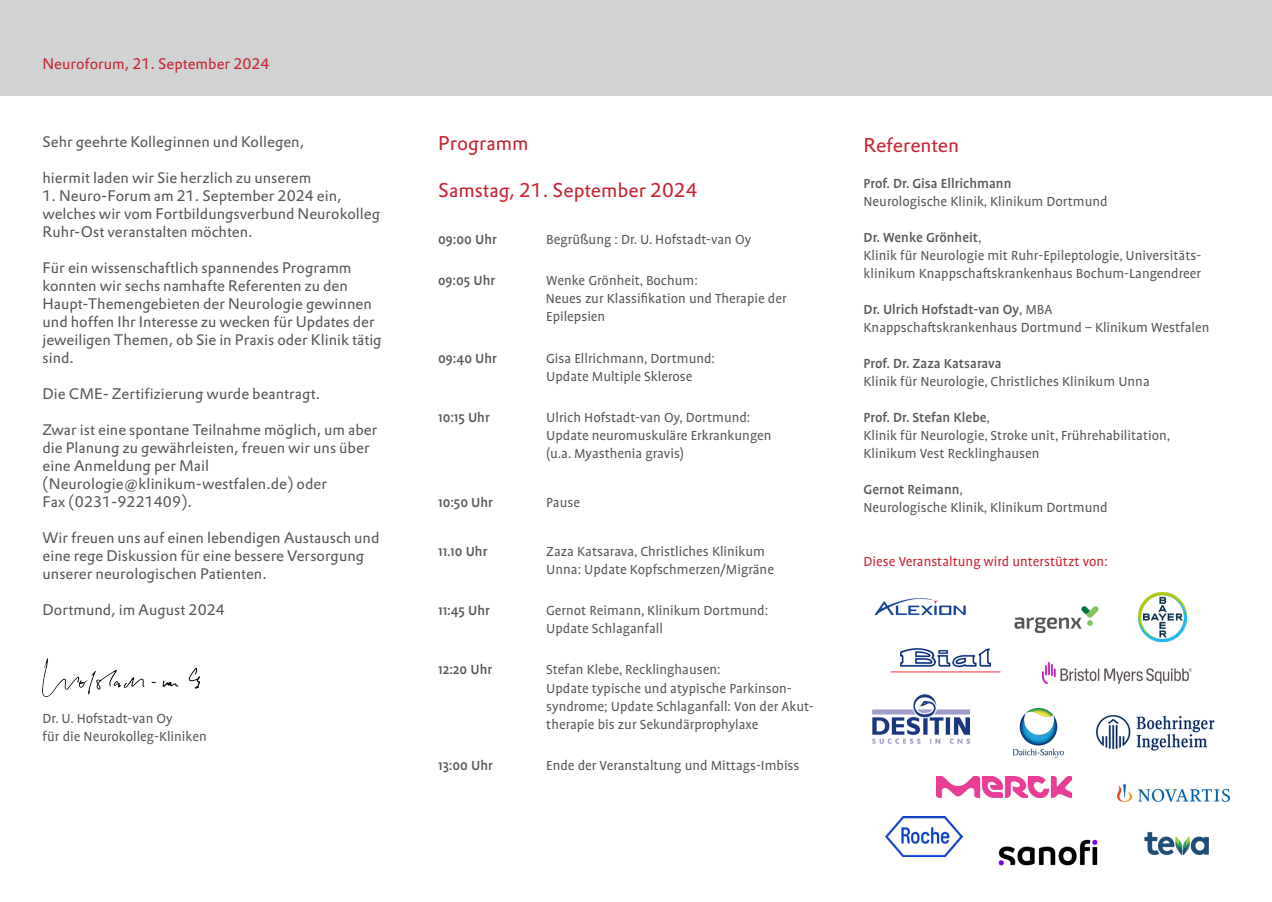
<style>
.page{position:relative;width:1272px;height:902px;background:#fff}
.page>*{position:absolute;margin:0;border:0;box-sizing:border-box;transform-origin:0 0}
.t1{font:19.5px "DTL Prokyon TOT";color:#c82430}
.t2{font:15px/18px "Profile Pro";color:#57585a}
.t3{font:15px/18px "DTL Prokyon TOT";color:#57585a}
.t4{font:500 15px "Profile Pro";color:#57585a}
.t5{font:15px "Profile Pro";color:#c82430}
.t6{font:15px "DTL Prokyon TOT";color:#c82430}
.s1{font-weight:400}
</style>
<div class="page">
<div style="left:0;top:0;width:1271px;height:96px;background:#d1d2d4"></div>
<img style="left:874px;top:598px;width:92px;height:18px">
<img style="left:1144px;top:832px;width:64px;height:24px">
<img style="left:885px;top:816px;width:77px;height:40px">
<img style="left:1096px;top:715px;width:118px;height:35px">
<img style="left:43px;top:658px;width:157px;height:38px">
<img style="left:1014px;top:606px;width:85px;height:27px">
<img style="left:1138px;top:592px;width:48px;height:49px">
<img style="left:872px;top:694px;width:97px;height:49px">
<img style="left:890px;top:648px;width:111px;height:25px">
<img style="left:998px;top:839px;width:100px;height:27px">
<img style="left:1116px;top:784px;width:115px;height:18px">
<img style="left:936px;top:776px;width:135px;height:21px">
<img style="left:1013px;top:708px;width:50px;height:49px">
<img style="left:1042px;top:662px;width:149px;height:21px">
<p class="t6" style="left:43px;top:54px;width:229px">Neuroforum, 21. September 2024</p>
<p class="t3" style="left:43px;top:132px;width:263px">Sehr geehrte Kolleginnen und Kollegen,</p>
<p class="t3" style="left:43px;top:168px;width:270px">hiermit laden wir Sie herzlich zu unserem</p>
<p class="t3" style="left:43px;top:186px;width:301px">1. Neuro-Forum am 21. September 2024 ein,</p>
<p class="t3" style="left:43px;top:204px;width:339px">welches wir vom Fortbildungsverbund Neurokolleg<br>Ruhr-Ost veranstalten möchten.</p>
<p class="t3" style="left:43px;top:258px;width:310px">Für ein wissenschaftlich spannendes Programm</p>
<p class="t3" style="left:43px;top:276px;width:340px">konnten wir sechs namhafte Referenten zu den Haupt-Themengebieten der Neurologie gewinnen und hoffen Ihr Interesse zu wecken für Updates der jeweiligen Themen, ob Sie in Praxis oder Klinik tätig sind.</p>
<p class="t3" style="left:43px;top:384px;width:279px">Die CME- Zertifizierung wurde beantragt.</p>
<p class="t3" style="left:43px;top:420px;width:336px">Zwar ist eine spontane Teilnahme möglich, um aber die Planung zu gewährleisten, freuen wir uns über eine Anmeldung per Mail</p>
<p class="t3" style="left:43px;top:474px;width:286px">(Neurologie@klinikum-westfalen.de) oder</p>
<p class="t3" style="left:43px;top:492px;width:151px">Fax (0231-9221409).</p>
<p class="t3" style="left:43px;top:528px;width:338px">Wir freuen uns auf einen lebendigen Austausch und eine rege Diskussion für eine bessere Versorgung unserer neurologischen Patienten.</p>
<p class="t3" style="left:43px;top:600px;width:184px">Dortmund, im August 2024</p>
<p class="t2" style="left:43px;top:710px;width:132px">Dr. U. Hofstadt-van Oy</p>
<p class="t2" style="left:43px;top:728px;width:166px">für die Neurokolleg-Kliniken</p>
<p class="t1" style="left:438px;top:131px;width:92px">Programm</p>
<p class="t1" style="left:438px;top:178px;width:261px">Samstag, 21. September 2024</p>
<p class="t4" style="left:438px;top:231px;width:60px">09:00 Uhr</p>
<p class="t2" style="left:546px;top:231px;width:206px">Begrüßung : Dr. U. Hofstadt-van Oy</p>
<p class="t4" style="left:438px;top:272px;width:59px">o9:05 Uhr</p>
<p class="t2" style="left:546px;top:272px;width:153px">Wenke Grönheit, Bochum:</p>
<p class="t2" style="left:546px;top:290px;width:242px">Neues zur Klassifikation und Therapie der<br>Epilepsien</p>
<p class="t4" style="left:438px;top:349px;width:60px">09:40 Uhr</p>
<p class="t2" style="left:546px;top:350px;width:170px">Gisa Ellrichmann, Dortmund:</p>
<p class="t2" style="left:546px;top:368px;width:148px">Update Multiple Sklerose</p>
<p class="t4" style="left:438px;top:409px;width:53px">10:15 Uhr</p>
<p class="t2" style="left:546px;top:409px;width:206px">Ulrich Hofstadt-van Oy, Dortmund:</p>
<p class="t2" style="left:546px;top:427px;width:227px">Update neuromuskuläre Erkrankungen</p>
<p class="t2" style="left:546px;top:445px;width:139px">(u.a. Myasthenia gravis)</p>
<p class="t4" style="left:438px;top:493px;width:56px">10:50 Uhr</p>
<p class="t2" style="left:546px;top:494px;width:35px">Pause</p>
<p class="t4" style="left:438px;top:542px;width:51px">11.10 Uhr</p>
<p class="t2" style="left:546px;top:542px;width:229px">Zaza Katsarava, Christliches Klinikum<br>Unna: Update Kopfschmerzen/Migräne</p>
<p class="t4" style="left:438px;top:601px;width:53px">11:45 Uhr</p>
<p class="t2" style="left:546px;top:602px;width:223px">Gernot Reimann, Klinikum Dortmund:</p>
<p class="t2" style="left:546px;top:620px;width:118px">Update Schlaganfall</p>
<p class="t4" style="left:438px;top:661px;width:56px">12:20 Uhr</p>
<p class="t2" style="left:546px;top:661px;width:176px">Stefan Klebe, Recklinghausen:</p>
<p class="t2" style="left:546px;top:679px;width:247px">Update typische und atypische Parkinson-</p>
<p class="t2" style="left:546px;top:697px;width:269px">syndrome; Update Schlaganfall: Von der Akut-</p>
<p class="t2" style="left:546px;top:715px;width:214px">therapie bis zur Sekundärprophylaxe</p>
<p class="t4" style="left:438px;top:756px;width:56px">13:00 Uhr</p>
<p class="t2" style="left:546px;top:756px;width:255px">Ende der Veranstaltung und Mittags-Imbiss</p>
<p class="t1" style="left:863px;top:132px;width:97px">Referenten</p>
<p class="t4" style="left:863px;top:174px;width:149px">Prof. Dr. Gisa Ellrichmann</p>
<p class="t2" style="left:863px;top:192px;width:245px">Neurologische Klinik, Klinikum Dortmund</p>
<p class="t4" style="left:863px;top:228px;width:119px">Dr. Wenke Grönheit<span class="s1">,</span></p>
<p class="t2" style="left:863px;top:246px;width:339px">Klinik für Neurologie mit Ruhr-Epileptologie, Universitäts&shy;klinikum Knappschaftskrankenhaus Bochum-Langendreer</p>
<p class="t4" style="left:863px;top:300px;width:190px">Dr. Ulrich Hofstadt-van Oy<span class="s1">, MBA</span></p>
<p class="t2" style="left:863px;top:318px;width:347px">Knappschaftskrankenhaus Dortmund – Klinikum Westfalen</p>
<p class="t4" style="left:863px;top:354px;width:140px">Prof. Dr. Zaza Katsarava</p>
<p class="t2" style="left:863px;top:372px;width:288px">Klinik für Neurologie, Christliches Klinikum Unna</p>
<p class="t4" style="left:863px;top:408px;width:128px">Prof. Dr. Stefan Klebe<span class="s1">,</span></p>
<p class="t2" style="left:863px;top:426px;width:308px">Klinik für Neurologie, Stroke unit, Frührehabilitation,</p>
<p class="t2" style="left:863px;top:444px;width:177px">Klinikum Vest Recklinghausen</p>
<p class="t4" style="left:863px;top:480px;width:101px">Gernot Reimann<span class="s1">,</span></p>
<p class="t2" style="left:863px;top:498px;width:245px">Neurologische Klinik, Klinikum Dortmund</p>
<p class="t5" style="left:863px;top:553px;width:246px">Diese Veranstaltung wird unterstützt von:</p>
</div>
